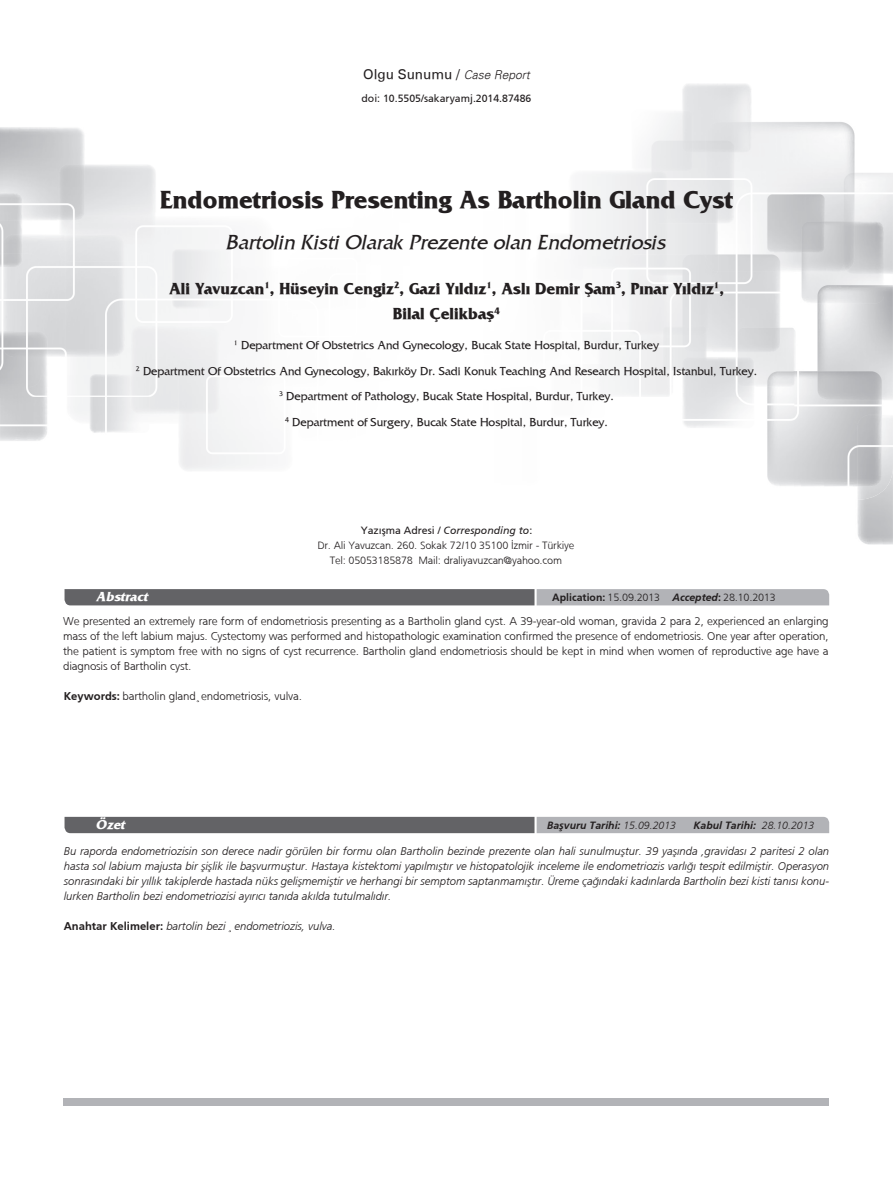
<style>
.page{position:relative;width:893px;height:1191px;background:#fff}
.page>*{position:absolute;margin:0;border:0;box-sizing:border-box;transform-origin:0 0}
.t1{font:700 25.5px "Friz Quadrata";color:#231f20}
.t2{font:italic 21px "Friz Quadrata";color:#231f20}
.t3{font:700 16.5px/25.5px "Friz Quadrata";color:#231f20;text-align:center}
.t4{font:13.5px "Univers";color:#231f20}
.t5{font:italic 700 13.5px "Friz Quadrata";color:#fff}
.t6{font:12px/25.5px "Friz Quadrata";color:#231f20;text-align:center}
.t7{font:italic 300 11.25px/15px "Frutiger";color:#231f20;text-align:justify}
.t8{font:300 11.25px/15px "Frutiger";color:#231f20;text-align:justify}
.t9{font:300 10.5px/15px "Frutiger";color:#231f20;text-align:center}
.t10{font:10.5px "Frutiger Roman";color:#231f20}
.t11{font:italic 700 10.5px "Frutiger";color:#231f20}
.s1{font-weight:300;font-style:italic;font-size:12px}
.s2{font-style:italic}
.s3{font-weight:700}
.s4{font-weight:700;font-style:italic}
.s5{font-weight:300}
.s6{font-weight:700;font-style:normal}
</style>
<div class="page">
<img style="left:63px;top:500px;width:830px;height:606px">
<img style="left:0;top:84px;width:893px;height:416px">
<img style="left:446px;top:84px;width:1px;height:416px">
<svg style="left:65px;top:589px;width:764px;height:16px;background:#828286"></svg>
<div style="left:64px;top:1098px;width:765px;height:7px;background:#b2b3b7"></div>
<svg style="left:65px;top:817px;width:764px;height:16px;background:#818285"></svg>
<p class="t4" style="left:363px;top:65px;width:168px">Olgu Sunumu / <span class="s1">Case Report</span></p>
<p class="t10" style="left:362px;top:92px;width:171px">doi: 10.5505/sakaryamj.2014.87486</p>
<h1 class="t1" style="left:160px;top:185px;width:574px">Endometriosis Presenting As Bartholin Gland Cyst</h1>
<h2 class="t2" style="left:227px;top:229px;width:441px">Bartolin Kisti Olarak Prezente olan Endometriosis</h2>
<h3 class="t3" style="left:169px;top:275px;width:556px">Ali Yavuzcan<sup>1</sup>, Hüseyin Cengiz<sup>2</sup>, Gazi Yıldız<sup>1</sup>, Aslı Demir Şam<sup>3</sup>, Pınar Yıldız<sup>1</sup>,<br>Bilal Çelikbaş<sup>4</sup></h3>
<p class="t6" style="left:136px;top:332px;width:623px"><sup>1</sup> Department Of Obstetrics And Gynecology, Bucak State Hospital, Burdur, Turkey<br><sup>2</sup> Department Of Obstetrics And Gynecology, Bakırköy Dr. Sadi Konuk Teaching And Research Hospital, Istanbul, Turkey.<br><sup>3</sup> Department of Pathology, Bucak State Hospital, Burdur, Turkey.<br><sup>4</sup> Department of Surgery, Bucak State Hospital, Burdur, Turkey.</p>
<p class="t5" style="left:97px;top:588px;width:53px">Abstract</p>
<p class="t10" style="left:361px;top:524px;width:173px">Yazışma Adresi / <span class="s2">Corresponding to</span>:</p>
<p class="t9" style="left:318px;top:538px;width:258px">Dr. Ali Yavuzcan. 260. Sokak 72/10 35100 İzmir - Türkiye<br>Tel: 05053185878 Mail: draliyavuzcan@yahoo.com</p>
<p class="t9" style="left:552px;top:589px;width:226px"><span class="s3">Aplication:</span> 15.09.2013 <span class="s4">Accepted</span><span class="s3">:</span> 28.10.2013</p>
<p class="t8" style="left:64px;top:614px;width:767px">We presented an extremely rare form of endometriosis presenting as a Bartholin gland cyst. A 39-year-old woman, gravida 2 para 2, experienced an enlarging mass of the left labium majus. Cystectomy was performed and histopathologic examination confirmed the presence of endometriosis. One year after operation, the patient is symptom free with no signs of cyst recurrence. Bartholin gland endometriosis should be kept in mind when women of reproductive age have a diagnosis of Bartholin cyst.</p>
<p class="t8" style="left:64px;top:689px;width:240px"><span class="s3">Keywords:</span> bartholin gland¸ endometriosis, vulva.</p>
<p class="t5" style="left:97px;top:817px;width:30px">Özet</p>
<p class="t11" style="left:547px;top:818px;width:130px">Başvuru Tarihi: <span class="s5">15.09.2013</span></p>
<p class="t11" style="left:693px;top:818px;width:122px">Kabul Tarihi: <span class="s5">28.10.2013</span></p>
<p class="t7" style="left:64px;top:843px;width:767px">Bu raporda endometriozisin son derece nadir görülen bir formu olan Bartholin bezinde prezente olan hali sunulmuştur. 39 yaşında ,gravidası 2 paritesi 2 olan hasta sol labium majusta bir şişlik ile başvurmuştur. Hastaya kistektomi yapılmıştır ve histopatolojik inceleme ile endometriozis varlığı tespit edilmiştir. Operasyon sonrasındaki bir yıllık takiplerde hastada nüks gelişmemiştir ve herhangi bir semptom saptanmamıştır. Üreme çağındaki kadınlarda Bartholin bezi kisti tanısı konu&shy;lurken Bartholin bezi endometriozisi ayırıcı tanıda akılda tutulmalıdır.</p>
<p class="t7" style="left:64px;top:918px;width:273px"><span class="s6">Anahtar Kelimeler:</span> bartolin bezi ¸ endometriozis, vulva.</p>
</div>
